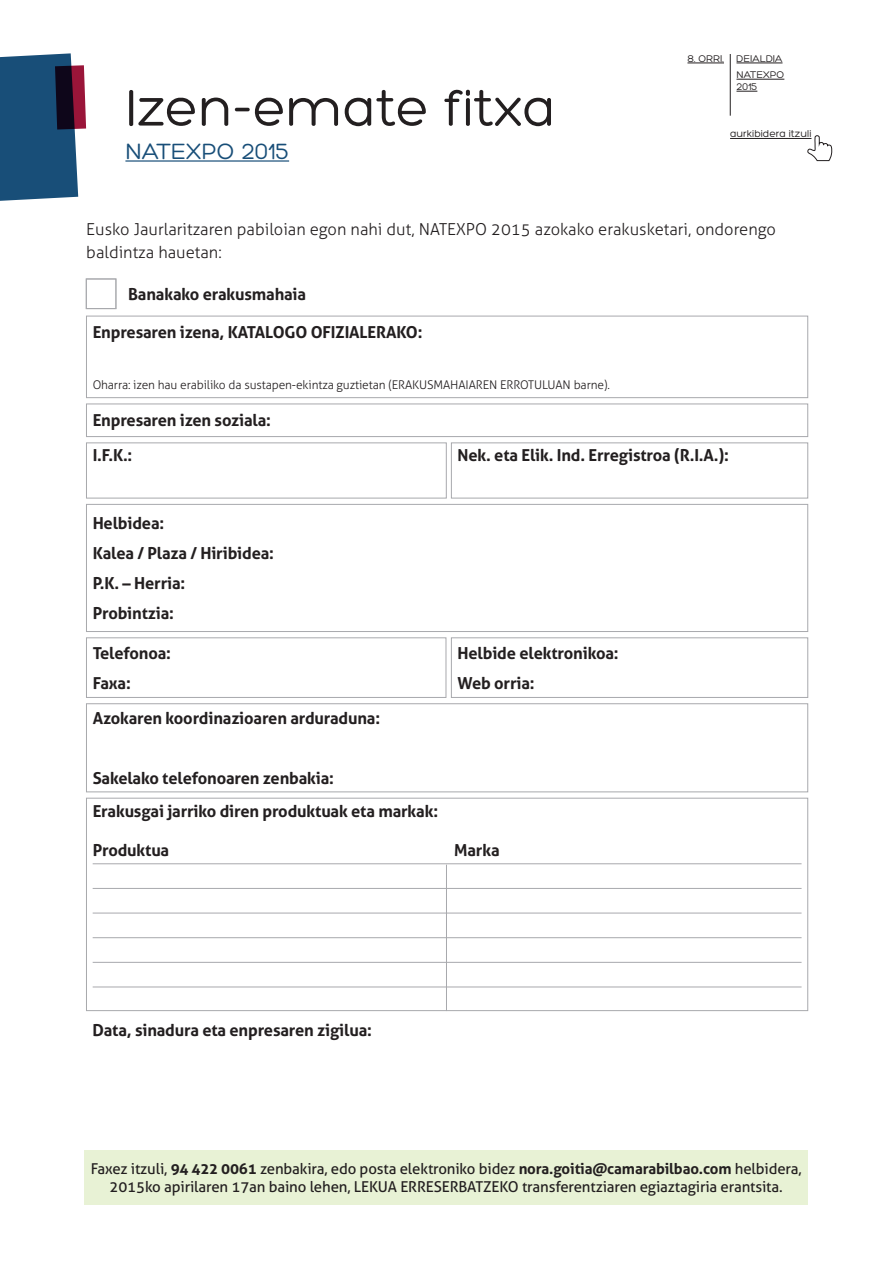
<style>
.page{position:relative;width:893px;height:1263px;background:#fff}
.page>*{position:absolute;margin:0;border:0;box-sizing:border-box;transform-origin:0 0}
.t1{font:54px "Hero";color:#231f20}
.t2{font:24px "Hero";color:#184e78}
.t3{font:700 16.5px "Aller";letter-spacing:-.01em;color:#231f20}
.t4{font:300 16.5px/22.5px "Aller";color:#231f20}
.t5{font:15px/18px "Aller";letter-spacing:-.01em;color:#231f20;text-align:center}
.t6{font:300 12px "Aller";letter-spacing:-.01em;color:#231f20}
.t7{font:10.5px/12px "Hero";color:#231f20}
.s1{font-weight:700}
</style>
<div class="page">
<svg style="left:0;top:53px;width:86px;height:148px;background:#355679"></svg>
<hr style="left:687px;top:63px;width:37px;height:1px;background:#231f20">
<hr style="left:730px;top:54px;width:1px;height:62px;background:#231f20">
<hr style="left:736px;top:63px;width:46px;height:1px;background:#231f20">
<hr style="left:736px;top:79px;width:48px;height:1px;background:#231f20">
<svg style="left:736px;top:91px;width:21px;height:1px"></svg>
<hr style="left:730px;top:138px;width:81px;height:1px;background:#231f20">
<svg style="left:807px;top:135px;width:26px;height:26px"></svg>
<hr style="left:125px;top:160px;width:164px;height:2px;background:#184e78">
<div style="left:84px;top:1151px;width:724px;height:54px;background:#e8f2d5"></div>
<div style="left:86px;top:316px;width:722px;height:82px;border:1px solid #a8a9ad"></div>
<div style="left:86px;top:703px;width:722px;height:89px;border:1px solid #a8a9ad"></div>
<div style="left:86px;top:279px;width:30px;height:30px;border:1px solid #a8a9ad"></div>
<div style="left:86px;top:443px;width:360px;height:55px;border:1px solid #a8a9ad"></div>
<div style="left:451px;top:443px;width:357px;height:55px;border:1px solid #a8a9ad"></div>
<div style="left:86px;top:404px;width:722px;height:33px;border:1px solid #a8a9ad"></div>
<div style="left:86px;top:798px;width:722px;height:213px;border:1px solid #a8a9ad"></div>
<div style="left:86px;top:638px;width:360px;height:60px;border:1px solid #a8a9ad"></div>
<div style="left:451px;top:638px;width:357px;height:60px;border:1px solid #a8a9ad"></div>
<div style="left:86px;top:504px;width:722px;height:128px;border:1px solid #a8a9ad"></div>
<hr style="left:93px;top:863px;width:708px;height:1px;background:#a8a9ad">
<hr style="left:93px;top:888px;width:708px;height:1px;background:#a8a9ad">
<hr style="left:93px;top:913px;width:708px;height:1px;background:#a8a9ad">
<hr style="left:93px;top:937px;width:708px;height:1px;background:#a8a9ad">
<hr style="left:93px;top:962px;width:708px;height:1px;background:#a8a9ad">
<hr style="left:93px;top:987px;width:708px;height:1px;background:#a8a9ad">
<hr style="left:446px;top:865px;width:1px;height:146px;background:#a8a9ad">
<p class="t1" style="left:125px;top:81px;width:432px">Izen-emate fitxa</p>
<p class="t2" style="left:125px;top:139px;width:165px">NATEXPO 2015</p>
<p class="t7" style="left:687px;top:53px;width:38px">8. ORRI.</p>
<p class="t7" style="left:736px;top:53px;width:48px">DEIALDIA</p>
<p class="t7" style="left:736px;top:69px;width:49px">NATEXPO<br>2015</p>
<p class="t7" style="left:730px;top:128px;width:83px">aurkibidera itzuli</p>
<p class="t4" style="left:86px;top:218px;width:691px">Eusko Jaurlaritzaren pabiloian egon nahi dut, NATEXPO 2015 azokako erakusketari, ondorengo baldintza hauetan:</p>
<p class="t3" style="left:128px;top:284px;width:180px">Banakako erakusmahaia</p>
<p class="t3" style="left:93px;top:322px;width:331px">Enpresaren izena, KATALOGO OFIZIALERAKO:</p>
<p class="t6" style="left:93px;top:377px;width:519px">Oharra: izen hau erabiliko da sustapen-ekintza guztietan (ERAKUSMAHAIAREN ERROTULUAN barne).</p>
<p class="t3" style="left:93px;top:410px;width:180px">Enpresaren izen soziala:</p>
<p class="t3" style="left:93px;top:445px;width:41px">I.F.K.:</p>
<p class="t3" style="left:458px;top:445px;width:273px">Nek. eta Elik. Ind. Erregistroa (R.I.A.):</p>
<p class="t3" style="left:93px;top:512px;width:73px">Helbidea:</p>
<p class="t3" style="left:93px;top:543px;width:183px">Kalea / Plaza / Hiribidea:</p>
<p class="t3" style="left:93px;top:573px;width:94px">P.K. – Herria:</p>
<p class="t3" style="left:93px;top:603px;width:83px">Probintzia:</p>
<p class="t3" style="left:93px;top:642px;width:80px">Telefonoa:</p>
<p class="t3" style="left:93px;top:673px;width:40px">Faxa:</p>
<p class="t3" style="left:93px;top:707px;width:289px">Azokaren koordinazioaren arduraduna:</p>
<p class="t3" style="left:93px;top:768px;width:243px">Sakelako telefonoaren zenbakia:</p>
<p class="t3" style="left:458px;top:642px;width:163px">Helbide elektronikoa:</p>
<p class="t3" style="left:458px;top:673px;width:79px">Web orria:</p>
<p class="t3" style="left:93px;top:800px;width:347px">Erakusgai jarriko diren produktuak eta markak:</p>
<p class="t3" style="left:93px;top:840px;width:78px">Produktua</p>
<p class="t3" style="left:454px;top:840px;width:47px">Marka</p>
<p class="t3" style="left:92px;top:1020px;width:281px">Data, sinadura eta enpresaren zigilua:</p>
<p class="t5" style="left:91px;top:1160px;width:712px">Faxez itzuli, <span class="s1">94 422 0061</span> zenbakira, edo posta elektroniko bidez <span class="s1">nora.goitia@camarabilbao.com</span> helbidera,<br>2015ko apirilaren 17an baino lehen, LEKUA ERRESERBATZEKO transferentziaren egiaztagiria erantsita.</p>
</div>
